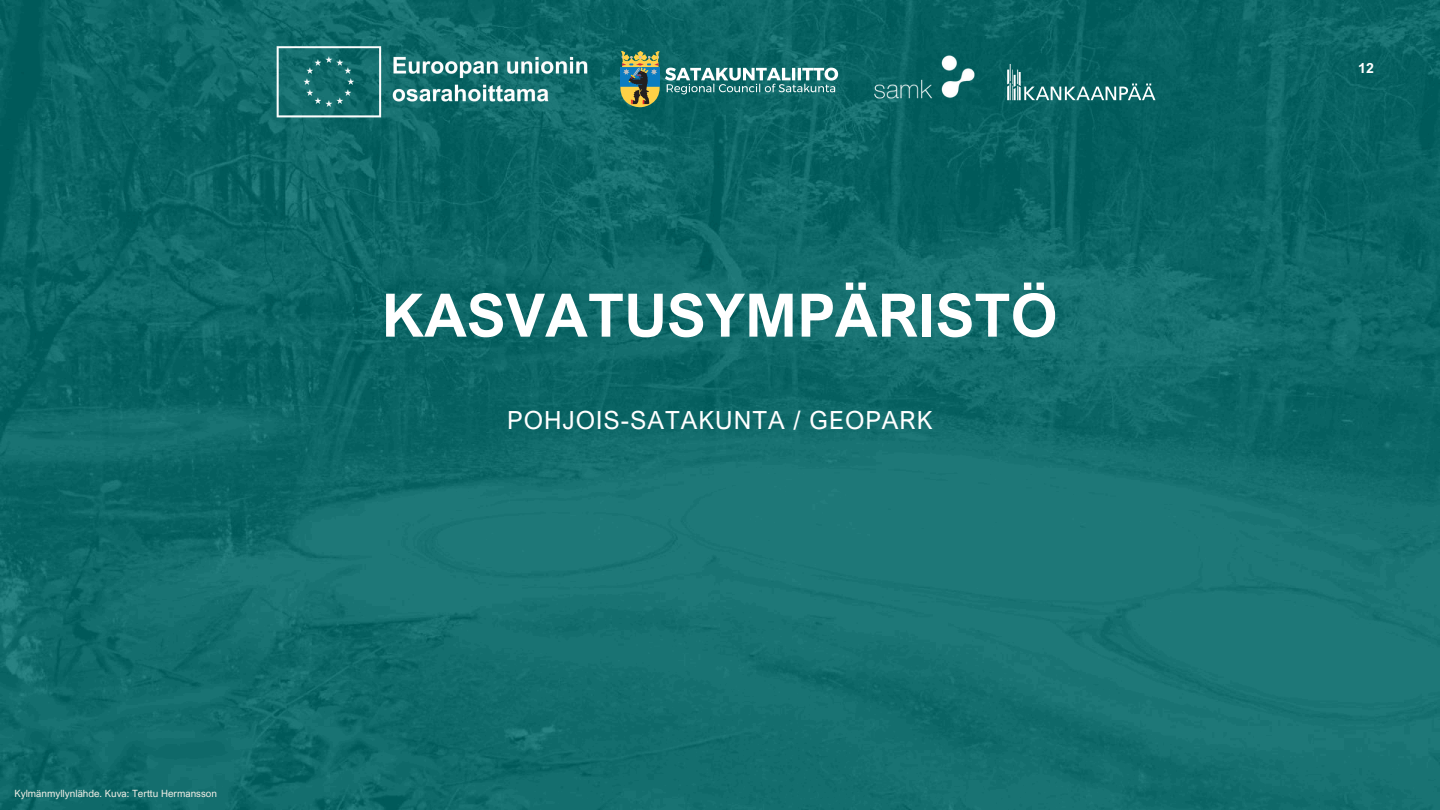
<style>
.page{position:relative;width:1440px;height:810px;background:#fff}
.page>*{position:absolute;margin:0;border:0;box-sizing:border-box;transform-origin:0 0}
.t1{font:700 60px "Arial Nova";color:#fff}
.t2{font:25px "Arial Nova";letter-spacing:.04em;color:#fff}
.t3{font:700 14px "Arial Nova";color:#fff}
.t4{font:10px "Arial Nova";color:#f0ede5}
</style>
<div class="page">
<img style="left:0;top:0;width:1440px;height:810px">
<svg style="left:634px;top:51px;width:204px;height:56px;background:#3a7e79"></svg>
<img style="left:275px;top:44px;width:359px;height:75px">
<img style="left:861px;top:43px;width:126px;height:69px">
<svg style="left:1007px;top:64px;width:149px;height:36px;background:#2f7a7a"></svg>
<p class="t4" style="left:14px;top:787px;width:204px">Kylmänmyllynlähde. Kuva: Terttu Hermansson</p>
<p class="t1" style="left:382px;top:278px;width:678px">KASVATUSYMPÄRISTÖ</p>
<p class="t2" style="left:507px;top:405px;width:427px">POHJOIS-SATAKUNTA / GEOPARK</p>
<h1 class="t3" style="left:1358px;top:59px;width:17px">12</h1>
</div>
